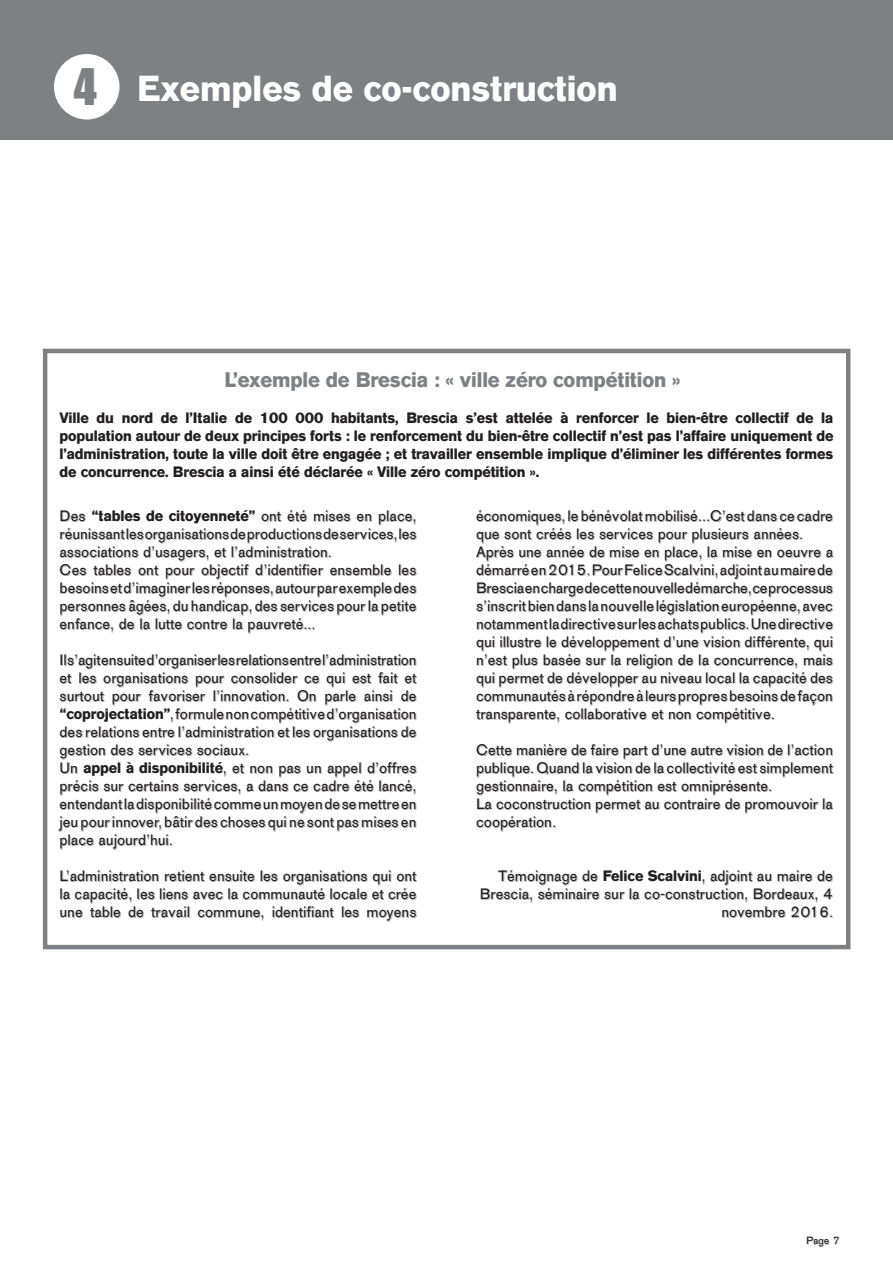
<style>
.page{position:relative;width:893px;height:1263px;background:#fff}
.page>*{position:absolute;margin:0;border:0;box-sizing:border-box;transform-origin:0 0}
.t1{font:46.2px "Impact";color:#7e8083}
.t2{font:700 36px "AG Old Face";color:#fff}
.t3{font:700 21px "AG Old Face";letter-spacing:-.005em;color:#7e8083}
.t4{font:15px/18px "AG Old Face Shaded";letter-spacing:-.005em;color:#231f20;text-align:justify}
.t5{font:700 15px/18px "AG Old Face";letter-spacing:-.005em;color:#231f20;text-align:justify}
.t6{font:10.5px "AG Old Face Shaded";color:#231f20}
.s1{font-family:"AG Old Face";font-weight:700}
</style>
<div class="page">
<div style="left:0;top:0;width:893px;height:139px;background:#7e8083"></div>
<div style="left:43px;top:349px;width:807px;height:600px;background:#fff;border:4px solid #7e8083"></div>
<div style="left:54px;top:54px;width:66px;height:66px;background:#fff;border-radius:50%"></div>
<hr style="left:892px;top:0;width:1px;height:139px;background:#0a77ad">
<p class="t1" style="left:74px;top:51px;width:25px">4</p>
<p class="t2" style="left:137px;top:66px;width:482px">Exemples de co-construction</p>
<p class="t3" style="left:224px;top:367px;width:458px">L’exemple de Brescia : « ville zéro compétition »</p>
<p class="t5" style="left:60px;top:409px;width:775px">Ville du nord de l’Italie de 100 000 habitants, Brescia s’est attelée à renforcer le bien-être collectif de la population autour de deux principes forts : le renforcement du bien-être collectif n’est pas l’affaire uniquement de l’administration, toute la ville doit être engagée ; et travailler ensemble implique d’éliminer les différentes formes de concurrence. Brescia a ainsi été déclarée « Ville zéro compétition ».</p>
<p class="t4" style="left:60px;top:507px;width:359px">Des <span class="s1">“tables de citoyenneté”</span> ont été mises en place, réunissant les organisations de productions de services, les associations d’usagers, et l’administration.</p>
<p class="t4" style="left:60px;top:561px;width:358px">Ces tables ont pour objectif d’identifier ensemble les besoins et d’imaginer les réponses, autour par exemple des personnes âgées, du handicap, des services pour la petite enfance, de la lutte contre la pauvreté...</p>
<p class="t4" style="left:60px;top:651px;width:359px">Il s’agit ensuite d’organiser les relations entre l’administration et les organisations pour consolider ce qui est fait et surtout pour favoriser l’innovation. On parle ainsi de <span class="s1">“coprojectation”</span>, formule non compétitive d’organisation des relations entre l’administration et les organisations de gestion des services sociaux.</p>
<p class="t4" style="left:60px;top:759px;width:359px">Un <span class="s1">appel à disponibilité</span>, et non pas un appel d’offres précis sur certains services, a dans ce cadre été lancé, entendant la disponibilité comme un moyen de se mettre en jeu pour innover, bâtir des choses qui ne sont pas mises en place aujourd’hui.</p>
<p class="t4" style="left:60px;top:867px;width:358px">L’administration retient ensuite les organisations qui ont la capacité, les liens avec la communauté locale et crée une table de travail commune, identifiant les moyens</p>
<p class="t4" style="left:476px;top:507px;width:358px">économiques, le bénévolat mobilisé...C’est dans ce cadre que sont créés les services pour plusieurs années.</p>
<p class="t4" style="left:476px;top:543px;width:359px">Après une année de mise en place, la mise en oeuvre a démarré en 2015. Pour Felice Scalvini, adjoint au maire de Brescia en charge de cette nouvelle démarche, ce processus s’inscrit bien dans la nouvelle législation européenne, avec notamment la directive sur les achats publics. Une directive qui illustre le développement d’une vision différente, qui n’est plus basée sur la religion de la concurrence, mais qui permet de développer au niveau local la capacité des communautés à répondre à leurs propres besoins de façon transparente, collaborative et non compétitive.</p>
<p class="t4" style="left:476px;top:741px;width:359px">Cette manière de faire part d’une autre vision de l’action publique. Quand la vision de la collectivité est simplement gestionnaire, la compétition est omniprésente.</p>
<p class="t4" style="left:476px;top:795px;width:358px">La coconstruction permet au contraire de promouvoir la coopération.</p>
<p class="t4" style="left:480px;top:867px;width:355px;text-align:right">Témoignage de <span class="s1">Felice Scalvini</span>, adjoint au maire de<br>Brescia, séminaire sur la co-construction, Bordeaux, 4 novembre 2016.</p>
<p class="t6" style="left:806px;top:1234px;width:35px">Page 7</p>
</div>
